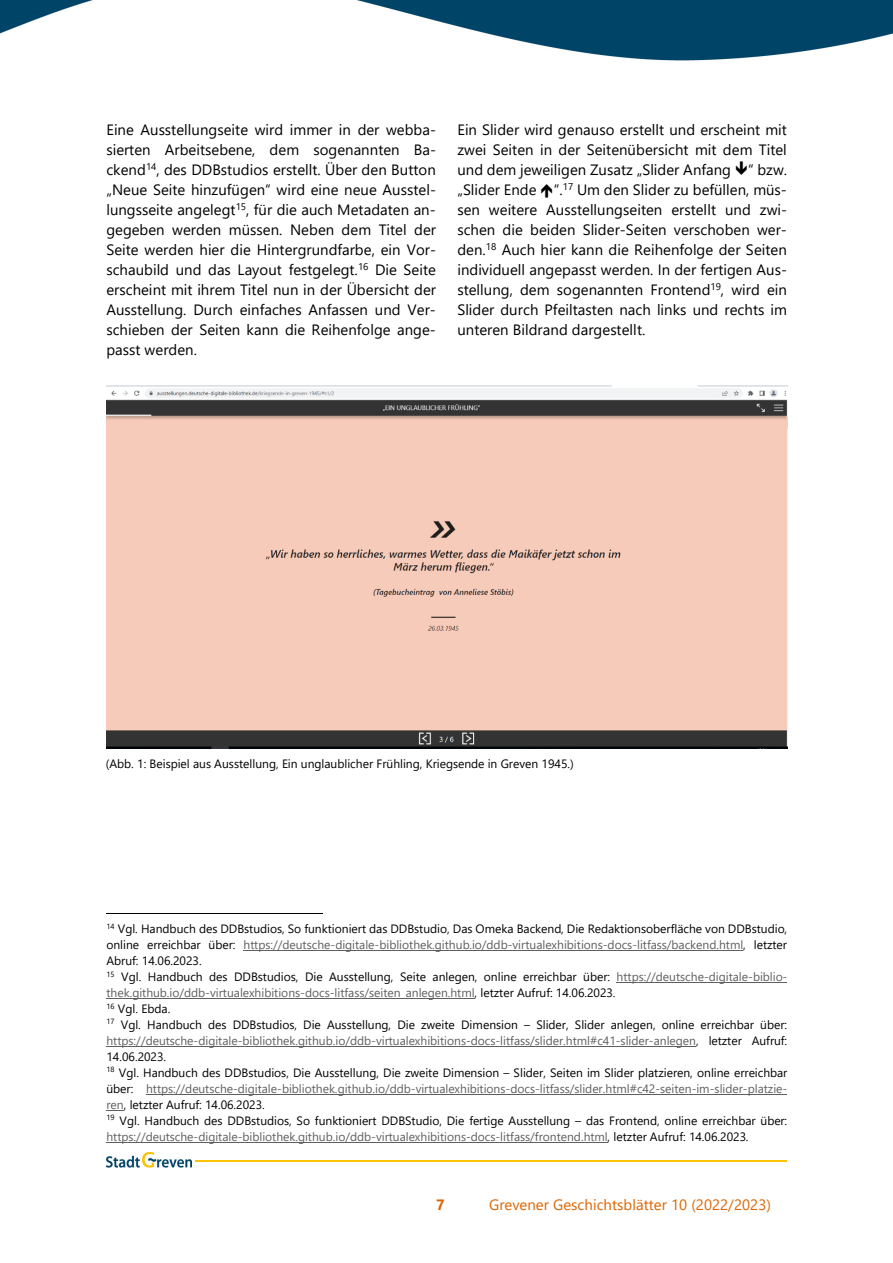
<style>
.page{position:relative;width:893px;height:1263px;background:#fff}
.page>*{position:absolute;margin:0;border:0;box-sizing:border-box;transform-origin:0 0}
.t1{font:15px/20px "Segoe UI";color:#000;text-align:justify}
.t2{font:15px "Segoe UI";color:#dd6500}
.t3{font:700 15px "Segoe UI";color:#dd6500}
.t4{font:12px/15.9px "Segoe UI";color:#000}
.s1{color:#5f5f5f}
</style>
<div class="page">
<img style="left:0;top:1px;width:892px;height:60px">
<img style="left:106px;top:1153px;width:85px;height:14px">
<hr style="left:196px;top:1160px;width:591px;height:2px;background:#fcc300">
<hr style="left:106px;top:913px;width:216px;height:1px;background:#000">
<hr style="left:243px;top:950px;width:500px;height:1px;background:#5f5f5f">
<hr style="left:616px;top:982px;width:171px;height:1px;background:#5f5f5f">
<hr style="left:106px;top:998px;width:368px;height:1px;background:#5f5f5f">
<hr style="left:106px;top:1046px;width:590px;height:1px;background:#5f5f5f">
<hr style="left:146px;top:1094px;width:641px;height:1px;background:#5f5f5f">
<svg style="left:106px;top:1110px;width:18px;height:1px"></svg>
<hr style="left:106px;top:1142px;width:501px;height:1px;background:#5f5f5f">
<img style="left:106px;top:385px;width:681px;height:364px">
<p class="t1" style="left:106px;top:121px;width:331px">Eine Ausstellungseite wird immer in der webba&shy;sierten Arbeitsebene, dem sogenannten Ba&shy;ckend<sup>14</sup>, des DDBstudios erstellt. Über den Button „Neue Seite hinzufügen“ wird eine neue Ausstel&shy;lungsseite angelegt<sup>15</sup>, für die auch Metadaten an&shy;gegeben werden müssen. Neben dem Titel der Seite werden hier die Hintergrundfarbe, ein Vor&shy;schaubild und das Layout festgelegt.<sup>16</sup> Die Seite erscheint mit ihrem Titel nun in der Übersicht der Ausstellung. Durch einfaches Anfassen und Ver&shy;schieben der Seiten kann die Reihenfolge ange&shy;passt werden.</p>
<p class="t1" style="left:457px;top:121px;width:331px">Ein Slider wird genauso erstellt und erscheint mit zwei Seiten in der Seitenübersicht mit dem Titel und dem jeweiligen Zusatz „Slider Anfang “ bzw. „Slider Ende “.<sup>17</sup> Um den Slider zu befüllen, müs&shy;sen weitere Ausstellungseiten erstellt und zwi&shy;schen die beiden Slider-Seiten verschoben wer&shy;den.<sup>18</sup> Auch hier kann die Reihenfolge der Seiten individuell angepasst werden. In der fertigen Aus&shy;stellung, dem sogenannten Frontend<sup>19</sup>, wird ein Slider durch Pfeiltasten nach links und rechts im unteren Bildrand dargestellt.</p>
<p class="t4" style="left:106px;top:757px;width:469px">(Abb. 1: Beispiel aus Ausstellung, Ein unglaublicher Frühling, Kriegsende in Greven 1945.)</p>
<p class="t4" style="left:106px;top:922px;width:682px"><sup>14</sup> Vgl. Handbuch des DDBstudios, So funktioniert das DDBstudio, Das Omeka Backend, Die Redaktionsoberfläche von DDBstudio, online erreichbar über: <span class="s1">https://deutsche-digitale-bibliothek.github.io/ddb-virtualexhibitions-docs-litfass/backend.html</span>, letzter Abruf: 14.06.2023.<br><sup>15</sup> Vgl. Handbuch des DDBstudios, Die Ausstellung, Seite anlegen, online erreichbar über: <span class="s1">https://deutsche-digitale-biblio&shy;thek.github.io/ddb-virtualexhibitions-docs-litfass/seiten_anlegen.html</span>, letzter Aufruf: 14.06.2023.<br><sup>16</sup> Vgl. Ebda.<br><sup>17</sup> Vgl. Handbuch des DDBstudios, Die Ausstellung, Die zweite Dimension – Slider, Slider anlegen, online erreichbar über: <span class="s1">https://deutsche-digitale-bibliothek.github.io/ddb-virtualexhibitions-docs-litfass/slider.html#c41-slider-anlegen</span>, letzter Aufruf:<br>14.06.2023.<br><sup>18</sup> Vgl. Handbuch des DDBstudios, Die Ausstellung, Die zweite Dimension – Slider, Seiten im Slider platzieren, online erreichbar über: <span class="s1">https://deutsche-digitale-bibliothek.github.io/ddb-virtualexhibitions-docs-litfass/slider.html#c42-seiten-im-slider-platzie&shy;ren</span>, letzter Aufruf: 14.06.2023.<br><sup>19</sup> Vgl. Handbuch des DDBstudios, So funktioniert DDBStudio, Die fertige Ausstellung – das Frontend, online erreichbar über: <span class="s1">https://deutsche-digitale-bibliothek.github.io/ddb-virtualexhibitions-docs-litfass/frontend.html</span>, letzter Aufruf: 14.06.2023.</p>
<p class="t3" style="left:436px;top:1199px;width:10px">7</p>
<p class="t2" style="left:489px;top:1199px;width:283px">Grevener Geschichtsblätter 10 (2022/2023)</p>
</div>
